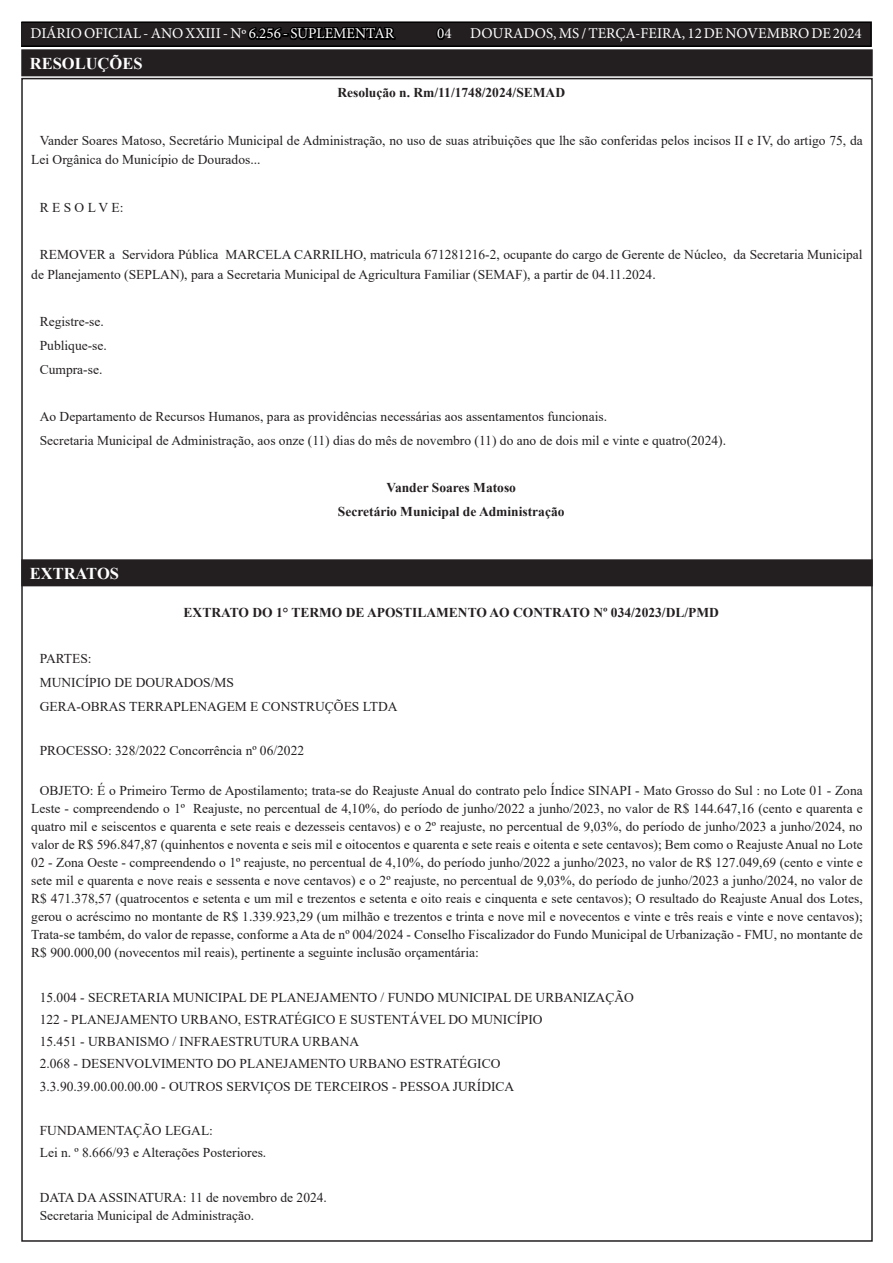
<style>
.page{position:relative;width:893px;height:1263px;background:#fff}
.page>*{position:absolute;margin:0;border:0;box-sizing:border-box;transform-origin:0 0}
.TEXTO{font:700 16.5px "Times New Roman";color:#fff}
.t1{font:15px "Minion Pro";color:#fff}
.TEXTO-2{font:13.5px/18px "Times New Roman";color:#231f20}
.TEXTO-3{font:700 13.5px "Times New Roman";color:#231f20}
.s1{color:#000}
</style>
<div class="page">
<div style="left:21px;top:22px;width:850px;height:24px;background:#231f20"></div>
<div style="left:21px;top:21px;width:851px;height:26px;border:2px solid #000"></div>
<div style="left:23px;top:51px;width:848px;height:23px;background:#231f20"></div>
<div style="left:21px;top:49px;width:852px;height:27px;border:4px solid #231f20"></div>
<div style="left:23px;top:561px;width:848px;height:23px;background:#231f20"></div>
<div style="left:21px;top:559px;width:852px;height:27px;border:4px solid #231f20"></div>
<p class="t1" style="left:31px;top:24px;width:365px">DIÁRIO OFICIAL - ANO XXIII - Nº <span class="s1">6.256 - SUPLEMENTAR</span></p>
<p class="t1" style="left:437px;top:24px;width:426px"><span class="s1">0</span>4 DOURADOS, MS / TERÇA-FEIRA, 12 DE NOVEMBRO DE 2024</p>
<p class="TEXTO" style="left:30px;top:52px;width:114px">RESOLUÇÕES</p>
<p class="TEXTO-3" style="left:337px;top:83px;width:229px">Resolução n. Rm/11/1748/2024/SEMAD</p>
<p class="TEXTO-2" style="left:31px;top:130px;width:833px;line-height:19.5px;text-indent:9px">Vander Soares Matoso, Secretário Municipal de Administração, no uso de suas atribuições que lhe são conferidas pelos incisos II e IV, do artigo 75, da<br>Lei Orgânica do Município de Dourados...</p>
<p class="TEXTO-2" style="left:40px;top:198px;width:85px">R E S O L V E:</p>
<p class="TEXTO-2" style="left:31px;top:244px;width:833px;line-height:19.5px;text-indent:9px">REMOVER a Servidora Pública MARCELA CARRILHO, matricula 671281216-2, ocupante do cargo de Gerente de Núcleo, da Secretaria Municipal de Planejamento (SEPLAN), para a Secretaria Municipal de Agricultura Familiar (SEMAF), a partir de 04.11.2024.</p>
<p class="TEXTO-2" style="left:40px;top:312px;width:66px">Registre-se.</p>
<p class="TEXTO-2" style="left:40px;top:336px;width:69px">Publique-se.</p>
<p class="TEXTO-2" style="left:40px;top:360px;width:64px">Cumpra-se.</p>
<p class="TEXTO-2" style="left:40px;top:407px;width:569px">Ao Departamento de Recursos Humanos, para as providências necessárias aos assentamentos funcionais.</p>
<p class="TEXTO-2" style="left:40px;top:431px;width:688px">Secretaria Municipal de Administração, aos onze (11) dias do mês de novembro (11) do ano de dois mil e vinte e quatro(2024).</p>
<p class="TEXTO-3" style="left:386px;top:478px;width:131px">Vander Soares Matoso</p>
<p class="TEXTO-3" style="left:338px;top:502px;width:228px">Secretário Municipal de Administração</p>
<p class="TEXTO" style="left:30px;top:562px;width:91px">EXTRATOS</p>
<p class="TEXTO-3" style="left:184px;top:603px;width:537px">EXTRATO DO 1° TERMO DE APOSTILAMENTO AO CONTRATO Nº 034/2023/DL/PMD</p>
<p class="TEXTO-2" style="left:40px;top:649px;width:53px">PARTES:</p>
<p class="TEXTO-2" style="left:40px;top:673px;width:196px">MUNICÍPIO DE DOURADOS/MS</p>
<p class="TEXTO-2" style="left:40px;top:697px;width:359px">GERA-OBRAS TERRAPLENAGEM E CONSTRUÇÕES LTDA</p>
<p class="TEXTO-2" style="left:40px;top:741px;width:266px">PROCESSO: 328/2022 Concorrência nº 06/2022</p>
<p class="TEXTO-2" style="left:31px;top:781px;width:833px;text-align:justify;text-indent:9px">OBJETO: É o Primeiro Termo de Apostilamento; trata-se do Reajuste Anual do contrato pelo Índice SINAPI - Mato Grosso do Sul : no Lote 01 - Zona Leste - compreendendo o 1º Reajuste, no percentual de 4,10%, do período de junho/2022 a junho/2023, no valor de R$ 144.647,16 (cento e quarenta e quatro mil e seiscentos e quarenta e sete reais e dezesseis centavos) e o 2º reajuste, no percentual de 9,03%, do período de junho/2023 a junho/2024, no valor de R$ 596.847,87 (quinhentos e noventa e seis mil e oitocentos e quarenta e sete reais e oitenta e sete centavos); Bem como o Reajuste Anual no Lote 02 - Zona Oeste - compreendendo o 1º reajuste, no percentual de 4,10%, do período junho/2022 a junho/2023, no valor de R$ 127.049,69 (cento e vinte e sete mil e quarenta e nove reais e sessenta e nove centavos) e o 2º reajuste, no percentual de 9,03%, do período de junho/2023 a junho/2024, no valor de R$ 471.378,57 (quatrocentos e setenta e um mil e trezentos e setenta e oito reais e cinquenta e sete centavos); O resultado do Reajuste Anual dos Lotes, gerou o acréscimo no montante de R$ 1.339.923,29 (um milhão e trezentos e trinta e nove mil e novecentos e vinte e três reais e vinte e nove centavos); Trata-se também, do valor de repasse, conforme a Ata de nº 004/2024 - Conselho Fiscalizador do Fundo Municipal de Urbanização - FMU, no montante de R$ 900.000,00 (novecentos mil reais), pertinente a seguinte inclusão orçamentária:</p>
<p class="TEXTO-2" style="left:40px;top:988px;width:596px">15.004 - SECRETARIA MUNICIPAL DE PLANEJAMENTO / FUNDO MUNICIPAL DE URBANIZAÇÃO</p>
<p class="TEXTO-2" style="left:40px;top:1010px;width:504px">122 - PLANEJAMENTO URBANO, ESTRATÉGICO E SUSTENTÁVEL DO MUNICÍPIO</p>
<p class="TEXTO-2" style="left:40px;top:1032px;width:321px">15.451 - URBANISMO / INFRAESTRUTURA URBANA</p>
<p class="TEXTO-2" style="left:40px;top:1054px;width:462px">2.068 - DESENVOLVIMENTO DO PLANEJAMENTO URBANO ESTRATÉGICO</p>
<p class="TEXTO-2" style="left:40px;top:1077px;width:476px">3.3.90.39.00.00.00.00 - OUTROS SERVIÇOS DE TERCEIROS - PESSOA JURÍDICA</p>
<p class="TEXTO-2" style="left:40px;top:1121px;width:175px">FUNDAMENTAÇÃO LEGAL:</p>
<p class="TEXTO-2" style="left:40px;top:1143px;width:228px">Lei n. º 8.666/93 e Alterações Posteriores.</p>
<p class="TEXTO-2" style="left:40px;top:1188px;width:289px">DATA DA ASSINATURA: 11 de novembro de 2024.</p>
<p class="TEXTO-2" style="left:40px;top:1206px;width:216px">Secretaria Municipal de Administração.</p>
</div>
